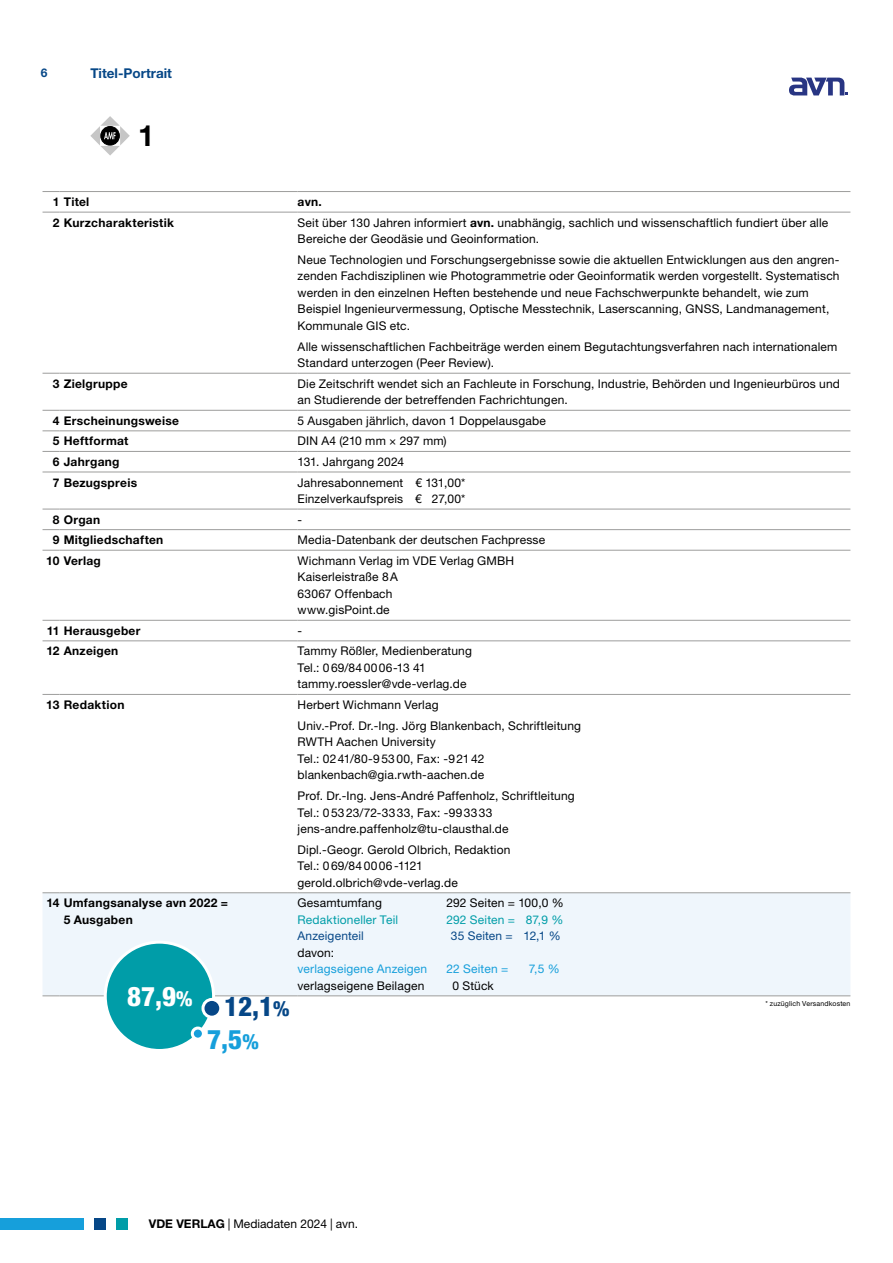
<style>
.page{position:relative;width:893px;height:1263px;background:#fff}
.page>*{position:absolute;margin:0;border:0;box-sizing:border-box;transform-origin:0 0}
.t1{font:700 29.25px "Helvetica Neue LT Std";color:#000}
.t2{font:800 condensed 27px/33px "Helvetica Neue LT Std";color:#064787}
.t3{font:800 condensed 27px "Helvetica Neue LT Std";color:#fff}
.t4{font:700 13.5px "Helvetica Neue LT Std";color:#064787}
.t5{font:12px/16.5px "Helvetica Neue LT Std";letter-spacing:.015em;color:#000}
.t6{font:700 12px/16.5px "Helvetica Neue LT Std";letter-spacing:.025em;color:#000}
.t7{font:12px "Helvetica Neue LT Std";letter-spacing:.015em;color:#169fdb}
.t8{font:12px "Helvetica Neue LT Std";letter-spacing:.015em;color:#009da8}
.t9{font:12px "Helvetica Neue LT Std";letter-spacing:.015em;color:#064787}
.t10{font:700 12px "Helvetica Neue LT Std";color:#064787}
.t11{font:7.05px "Helvetica Neue LT Std";letter-spacing:.025em;color:#000}
.s1{font-weight:700}
.s2{font-size:21px}
.s3{color:#169fdb}
.s4{font-size:21px;color:#169fdb}
</style>
<div class="page">
<div style="left:43px;top:893px;width:807px;height:102px;background:#eff6fc"></div>
<svg style="left:43px;top:191px;width:17px;height:1px"></svg>
<hr style="left:60px;top:191px;width:238px;height:1px;background:#9d9d9c">
<hr style="left:298px;top:191px;width:552px;height:1px;background:#9d9d9c">
<svg style="left:43px;top:212px;width:17px;height:1px"></svg>
<hr style="left:60px;top:212px;width:238px;height:1px;background:#9d9d9c">
<hr style="left:298px;top:212px;width:552px;height:1px;background:#9d9d9c">
<svg style="left:43px;top:373px;width:17px;height:1px"></svg>
<hr style="left:60px;top:373px;width:238px;height:1px;background:#9d9d9c">
<hr style="left:298px;top:373px;width:552px;height:1px;background:#9d9d9c">
<svg style="left:43px;top:410px;width:17px;height:1px"></svg>
<hr style="left:60px;top:410px;width:238px;height:1px;background:#9d9d9c">
<hr style="left:298px;top:410px;width:552px;height:1px;background:#9d9d9c">
<svg style="left:43px;top:431px;width:17px;height:1px"></svg>
<hr style="left:60px;top:431px;width:238px;height:1px;background:#9d9d9c">
<hr style="left:298px;top:431px;width:552px;height:1px;background:#9d9d9c">
<svg style="left:43px;top:451px;width:17px;height:1px"></svg>
<hr style="left:60px;top:451px;width:238px;height:1px;background:#9d9d9c">
<hr style="left:298px;top:451px;width:552px;height:1px;background:#9d9d9c">
<svg style="left:43px;top:472px;width:17px;height:1px"></svg>
<hr style="left:60px;top:472px;width:238px;height:1px;background:#9d9d9c">
<hr style="left:298px;top:472px;width:552px;height:1px;background:#9d9d9c">
<svg style="left:43px;top:509px;width:17px;height:1px"></svg>
<hr style="left:60px;top:509px;width:238px;height:1px;background:#9d9d9c">
<hr style="left:298px;top:509px;width:552px;height:1px;background:#9d9d9c">
<svg style="left:43px;top:529px;width:17px;height:1px"></svg>
<hr style="left:60px;top:529px;width:238px;height:1px;background:#9d9d9c">
<hr style="left:298px;top:529px;width:552px;height:1px;background:#9d9d9c">
<svg style="left:43px;top:550px;width:17px;height:1px"></svg>
<hr style="left:60px;top:550px;width:238px;height:1px;background:#9d9d9c">
<hr style="left:298px;top:550px;width:552px;height:1px;background:#9d9d9c">
<svg style="left:43px;top:620px;width:17px;height:1px"></svg>
<hr style="left:60px;top:620px;width:238px;height:1px;background:#9d9d9c">
<hr style="left:298px;top:620px;width:552px;height:1px;background:#9d9d9c">
<svg style="left:43px;top:641px;width:17px;height:1px"></svg>
<hr style="left:60px;top:641px;width:238px;height:1px;background:#9d9d9c">
<hr style="left:298px;top:641px;width:552px;height:1px;background:#9d9d9c">
<svg style="left:43px;top:694px;width:17px;height:1px"></svg>
<hr style="left:60px;top:694px;width:238px;height:1px;background:#9d9d9c">
<hr style="left:298px;top:694px;width:552px;height:1px;background:#9d9d9c">
<svg style="left:43px;top:892px;width:17px;height:1px"></svg>
<hr style="left:60px;top:892px;width:238px;height:1px;background:#9d9d9c">
<hr style="left:298px;top:892px;width:552px;height:1px;background:#9d9d9c">
<svg style="left:43px;top:995px;width:17px;height:1px"></svg>
<hr style="left:60px;top:995px;width:238px;height:1px;background:#9d9d9c">
<hr style="left:298px;top:995px;width:552px;height:1px;background:#9d9d9c">
<div style="left:105px;top:942px;width:109px;height:108px;background:#009da8;border-radius:50%"></div>
<div style="left:104px;top:941px;width:111px;height:111px;border:3px solid #fff;border-radius:50%"></div>
<div style="left:203px;top:999px;width:18px;height:18px;background:#064787;border-radius:50%"></div>
<div style="left:201px;top:998px;width:21px;height:21px;border:3px solid #fff;border-radius:50%"></div>
<div style="left:192px;top:1028px;width:11px;height:11px;background:#169fdb;border-radius:50%"></div>
<div style="left:191px;top:1026px;width:14px;height:15px;border:3px solid #fff;border-radius:50%"></div>
<svg style="left:789px;top:78px;width:59px;height:18px"></svg>
<svg style="left:90px;top:116px;width:40px;height:40px"></svg>
<div style="left:0;top:1217px;width:84px;height:12px;background:#169fdb"></div>
<div style="left:94px;top:1217px;width:12px;height:12px;background:#064787"></div>
<div style="left:116px;top:1217px;width:12px;height:12px;background:#009da8"></div>
<p class="t10" style="left:41px;top:66px;width:8px">6</p>
<p class="t4" style="left:90px;top:65px;width:83px">Titel-Portrait</p>
<h1 class="t1" style="left:138px;top:118px;width:18px">1</h1>
<p class="t6" style="left:53px;top:193px;width:38px">1 Titel</p>
<p class="t6" style="left:298px;top:193px;width:26px">avn.</p>
<p class="t6" style="left:53px;top:214px;width:123px">2 Kurzcharakteristik</p>
<p class="t5" style="left:298px;top:214px;width:532px">Seit über 130 Jahren informiert <span class="s1">avn.</span> unabhängig, sachlich und wissenschaftlich fundiert über alle<br>Bereiche der Geodäsie und Geoinformation.</p>
<p class="t5" style="left:298px;top:251px;width:543px">Neue Technologien und Forschungsergebnisse sowie die aktuellen Entwicklungen aus den angren&shy;zenden Fachdisziplinen wie Photogrammetrie oder Geoinformatik werden vorgestellt. Systematisch werden in den einzelnen Heften bestehende und neue Fachschwerpunkte behandelt, wie zum Beispiel Ingenieurvermessung, Optische Messtechnik, Laserscanning, GNSS, Landmanagement, Kommunale GIS etc.</p>
<p class="t5" style="left:298px;top:338px;width:541px">Alle wissenschaftlichen Fachbeiträge werden einem Begutachtungsverfahren nach internationalem<br>Standard unterzogen (Peer Review).</p>
<p class="t6" style="left:53px;top:375px;width:76px">3 Zielgruppe</p>
<p class="t5" style="left:298px;top:375px;width:544px">Die Zeitschrift wendet sich an Fachleute in Forschung, Industrie, Behörden und Ingenieurbüros und an Studierende der betreffenden Fachrichtungen.</p>
<p class="t6" style="left:53px;top:412px;width:128px">4 Erscheinungsweise</p>
<p class="t5" style="left:298px;top:412px;width:250px">5 Ausgaben jährlich, davon 1 Doppelausgabe</p>
<p class="t6" style="left:53px;top:433px;width:77px">5 Heftformat</p>
<p class="t5" style="left:298px;top:433px;width:151px">DIN A4 (210 mm × 297 mm)</p>
<p class="t6" style="left:53px;top:453px;width:68px">6 Jahrgang</p>
<p class="t5" style="left:298px;top:453px;width:108px">131. Jahrgang 2024</p>
<p class="t6" style="left:53px;top:474px;width:86px">7 Bezugspreis</p>
<p class="t5" style="left:298px;top:474px;width:169px">Jahresabonnement € 131,00*<br>Einzelverkaufspreis € 27,00*</p>
<p class="t6" style="left:53px;top:511px;width:49px">8 Organ</p>
<p class="t5" style="left:298px;top:511px;width:6px">-</p>
<p class="t6" style="left:53px;top:531px;width:112px">9 Mitgliedschaften</p>
<p class="t5" style="left:298px;top:531px;width:249px">Media-Datenbank der deutschen Fachpresse</p>
<p class="t6" style="left:46px;top:552px;width:56px">10 Verlag</p>
<p class="t5" style="left:298px;top:552px;width:218px">Wichmann Verlag im VDE Verlag GMBH<br>Kaiserleistraße 8A<br>63067 Offenbach<br>www.gisPoint.de</p>
<p class="t6" style="left:47px;top:622px;width:95px">11 Herausgeber</p>
<p class="t5" style="left:298px;top:622px;width:6px">-</p>
<p class="t6" style="left:46px;top:643px;width:73px">12 Anzeigen</p>
<p class="t5" style="left:298px;top:643px;width:176px">Tammy Rößler, Medienberatung<br>Tel.: 069/840006-13 41 tammy.roessler@vde-verlag.de</p>
<p class="t6" style="left:46px;top:696px;width:80px">13 Redaktion</p>
<p class="t5" style="left:298px;top:694px;width:285px;line-height:20.7px">Herbert Wichmann Verlag<br>Univ.-Prof. Dr.-Ing. Jörg Blankenbach, Schriftleitung</p>
<p class="t5" style="left:298px;top:733px;width:188px">RWTH Aachen University<br>Tel.: 0241/80-95300, Fax: -92142 blankenbach@gia.rwth-aachen.de</p>
<p class="t5" style="left:298px;top:787px;width:279px">Prof. Dr.-Ing. Jens-André Paffenholz, Schriftleitung<br>Tel.: 05323/72-3333, Fax: -993333 jens-andre.paffenholz@tu-clausthal.de</p>
<p class="t5" style="left:298px;top:841px;width:214px">Dipl.-Geogr. Gerold Olbrich, Redaktion<br>Tel.: 069/840006-1121 gerold.olbrich@vde-verlag.de</p>
<p class="t6" style="left:64px;top:894px;width:166px;text-indent:-17px">14 Umfangsanalyse avn 2022 =<br>5 Ausgaben</p>
<p class="t5" style="left:298px;top:895px;width:86px">Gesamtumfang</p>
<p class="t5" style="left:446px;top:895px;width:119px">292 Seiten = 100,0 %</p>
<p class="t8" style="left:298px;top:912px;width:102px">Redaktioneller Teil</p>
<p class="t8" style="left:446px;top:912px;width:118px">292 Seiten = 87,9 %</p>
<p class="t9" style="left:298px;top:929px;width:68px">Anzeigenteil</p>
<p class="t9" style="left:451px;top:929px;width:111px">35 Seiten = 12,1 %</p>
<p class="t5" style="left:298px;top:944px;width:38px">davon:</p>
<p class="t7" style="left:298px;top:962px;width:131px">verlagseigene Anzeigen</p>
<p class="t7" style="left:446px;top:962px;width:63px">22 Seiten =</p>
<p class="t7" style="left:529px;top:962px;width:32px">7,5 %</p>
<p class="t5" style="left:298px;top:977px;width:128px">verlagseigene Beilagen</p>
<p class="t5" style="left:452px;top:977px;width:43px">0 Stück</p>
<h2 class="t3" style="left:127px;top:980px;width:67px">87,9<span class="s2">%</span></h2>
<h2 class="t2" style="left:207px;top:989px;width:84px;text-indent:17px">12,1<span class="s2">%<br></span><span class="s3">7,5</span><span class="s4">%</span></h2>
<p class="t11" style="left:765px;top:999px;width:86px">* zuzüglich Versandkosten</p>
<p class="t5" style="left:149px;top:1215px;width:211px"><span class="s1">VDE VERLAG</span> | Mediadaten 2024 | avn.</p>
</div>
